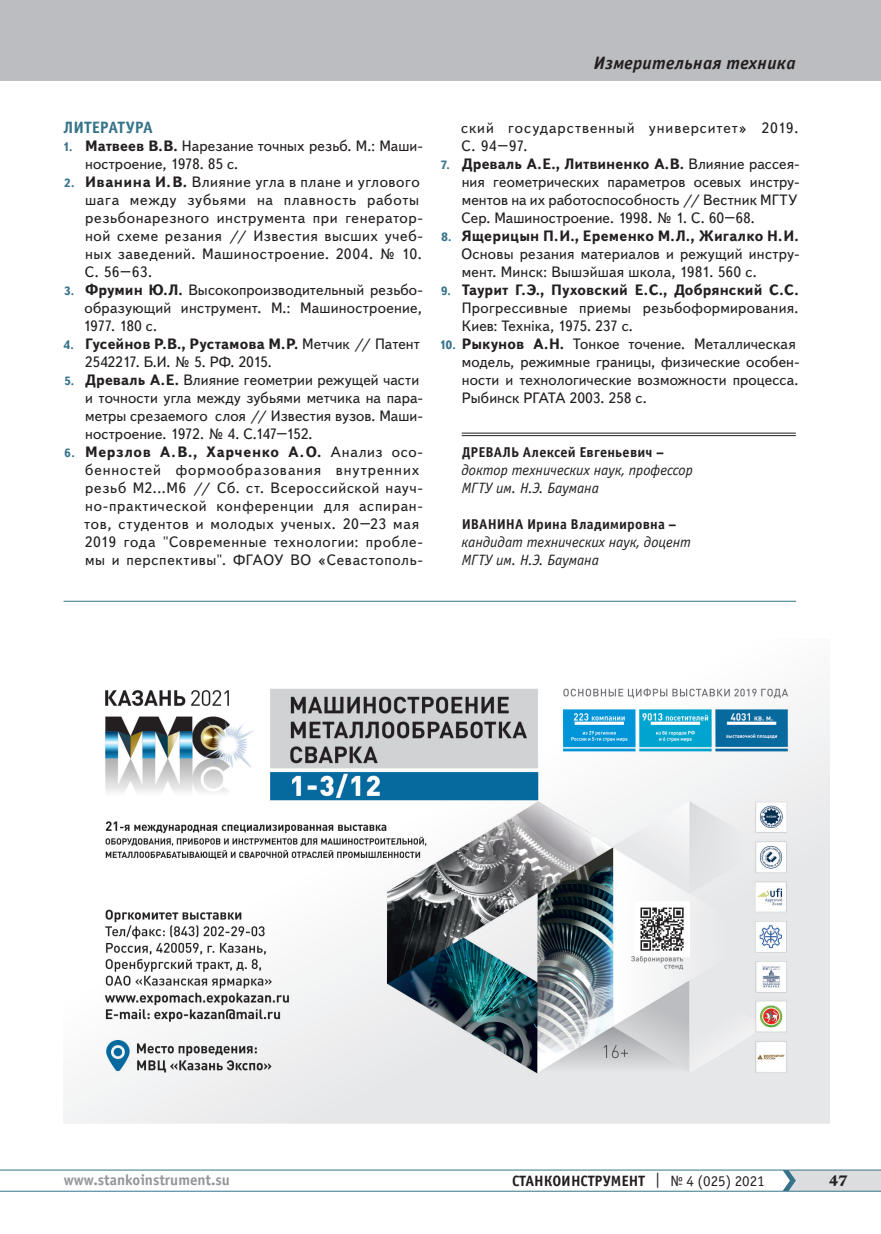
<style>
.page{position:relative;width:881px;height:1234px;background:#fff}
.page>*{position:absolute;margin:0;border:0;box-sizing:border-box;transform-origin:0 0}
.t1{font:italic 700 18px "Officina Sans C";letter-spacing:.015em;color:#231f20}
.t2{font:700 16.5px "Officina Sans C";letter-spacing:-.005em;color:#36738a}
.t3{font:15px/18px "Text Book C";letter-spacing:.02em;color:#231f20;text-align:justify}
.t4{font:15px/18px "Text Book C";letter-spacing:.05em;color:#231f20}
.t5{font:15px/18px "Text Book C";letter-spacing:.04em;color:#231f20}
.t6{font:italic 15px/18px "Officina Sans C";letter-spacing:-.005em;color:#231f20}
.t7{font:15px/18px "Text Book C";letter-spacing:-.015em;color:#231f20}
.t8{font:15px/18px "Text Book C";letter-spacing:.06em;color:#231f20}
.t9{font:700 15px "Officina Sans C";color:#231f20}
.t10{font:700 15px "Officina Sans C";color:#939598}
.t11{font:700 15px "Octava";color:#231f20}
.t12{font:700 14.25px "Officina Sans C";letter-spacing:.01em;color:#231f20}
.s1{font-weight:700;font-size:12px;color:#36738a}
.s2{font-weight:700}
.s3{font-weight:400}
</style>
<div class="page">
<hr style="left:0;top:1190px;width:880px;height:1px;background:#36738a">
<hr style="left:0;top:1169px;width:880px;height:1px;background:#36738a">
<svg style="left:782px;top:1169px;width:98px;height:21px;background:#cdd4d8"></svg>
<div style="left:0;top:0;width:880px;height:81px;background:#bcbdc0"></div>
<hr style="left:461px;top:433px;width:334px;height:1px;background:#231f20">
<hr style="left:461px;top:435px;width:334px;height:1px;background:#231f20">
<img style="left:64px;top:688px;width:765px;height:435px">
<hr style="left:64px;top:600px;width:731px;height:1px;background:#36738a">
<p class="t1" style="left:593px;top:53px;width:203px">Измерительная техника</p>
<p class="t2" style="left:64px;top:118px;width:90px">ЛИТЕРАТУРА</p>
<p class="t3" style="left:85px;top:137px;width:339px;text-indent:-22px"><span class="s1">1.</span> <span class="s2">Матвеев В.В.</span> Нарезание точных резьб. М.: Маши&shy;ностроение, 1978. 85 с.</p>
<p class="t5" style="left:85px;top:173px;width:339px;text-indent:-21px"><span class="s1">2.</span> <span class="s2">Иванина И.В.</span> Влияние угла в плане и углового шага между зубьями на плавность работы резьбонарезного инструмента при генератор&shy;ной схеме резания // Известия высших учеб&shy;ных заведений. Машиностроение. 2004. № 10.<br>С. 56–63.</p>
<p class="t3" style="left:83px;top:281px;width:341px;text-indent:-19px"><span class="s1">3.</span> <span class="s2">Фрумин Ю.Л.</span> Высокопроизводительный резьбо&shy;образующий инструмент. М.: Машиностроение, 1977. 180 с.</p>
<p class="t7" style="left:85px;top:335px;width:336px;text-indent:-21px"><span class="s1">4.</span> <span class="s2">Гусейнов Р.В., Рустамова М.Р.</span> Метчик // Патент<br>2542217. Б.И. № 5. РФ. 2015.</p>
<p class="t3" style="left:85px;top:371px;width:339px;text-align:left;text-indent:-21px"><span class="s1">5.</span> <span class="s2">Древаль А.Е.</span> Влияние геометрии режущей части и точности угла между зубьями метчика на пара&shy;метры срезаемого слоя // Известия вузов. Маши&shy;ностроение. 1972. № 4. С.147–152.</p>
<p class="t4" style="left:84px;top:443px;width:340px;text-indent:-20px"><span class="s1">6.</span> <span class="s2">Мерзлов А.В., Харченко А.О.</span> Анализ осо&shy;бенностей формообразования внутренних резьб М2...М6 // Сб. ст. Всероссийской науч&shy;но-практической конференции для аспиран&shy;тов, студентов и молодых ученых. 20–23 мая 2019 года "Современные технологии: пробле&shy;мы и перспективы". ФГАОУ ВО «Севастополь-</p>
<p class="t8" style="left:461px;top:119px;width:339px">ский государственный университет» 2019.<br>С. 94–97.</p>
<p class="t3" style="left:461px;top:155px;width:339px;text-indent:-21px"><span class="s1">7.</span> <span class="s2">Древаль А.Е., Литвиненко А.В.</span> Влияние рассея&shy;ния геометрических параметров осевых инстру&shy;ментов на их работоспособность // Вестник МГТУ Сер. Машиностроение. 1998. № 1. С. 60–68.</p>
<p class="t3" style="left:461px;top:227px;width:339px;text-indent:-20px"><span class="s1">8.</span> <span class="s2">Ящерицын П.И., Еременко М.Л., Жигалко Н.И.<br></span>Основы резания материалов и режущий инстру&shy;мент. Минск: Вышэйшая школа, 1981. 560 с.</p>
<p class="t3" style="left:461px;top:281px;width:338px;text-indent:-21px"><span class="s1">9.</span> <span class="s2">Таурит Г.Э., Пуховский Е.С., Добрянский С.С.<br></span>Прогрессивные приемы резьбоформирования.<br>Киев: Технiка, 1975. 237 с.</p>
<p class="t3" style="left:461px;top:335px;width:339px;text-align:left;text-indent:-22px"><span class="s1">10.</span> <span class="s2">Рыкунов А.Н.</span> Тонкое точение. Металлическая модель, режимные границы, физические особен&shy;ности и технологические возможности процесса.<br>Рыбинск РГАТА 2003. 258 с.</p>
<p class="t12" style="left:462px;top:444px;width:203px">ДРЕВАЛЬ Алексей Евгеньевич –</p>
<p class="t6" style="left:461px;top:461px;width:233px">доктор технических наук, профессор<br>МГТУ им. Н.Э. Баумана</p>
<p class="t12" style="left:461px;top:516px;width:216px">ИВАНИНА Ирина Владимировна –</p>
<p class="t6" style="left:461px;top:533px;width:231px">кандидат технических наук, доцент<br>МГТУ им. Н.Э. Баумана</p>
<p class="t10" style="left:64px;top:1171px;width:168px">www.stankoinstrument.su</p>
<p class="t9" style="left:512px;top:1171px;width:254px">СТАНКОИНСТРУМЕНТ <span class="s3">| № 4 (025) 2021</span></p>
<p class="t11" style="left:828px;top:1170px;width:20px">47</p>
</div>
